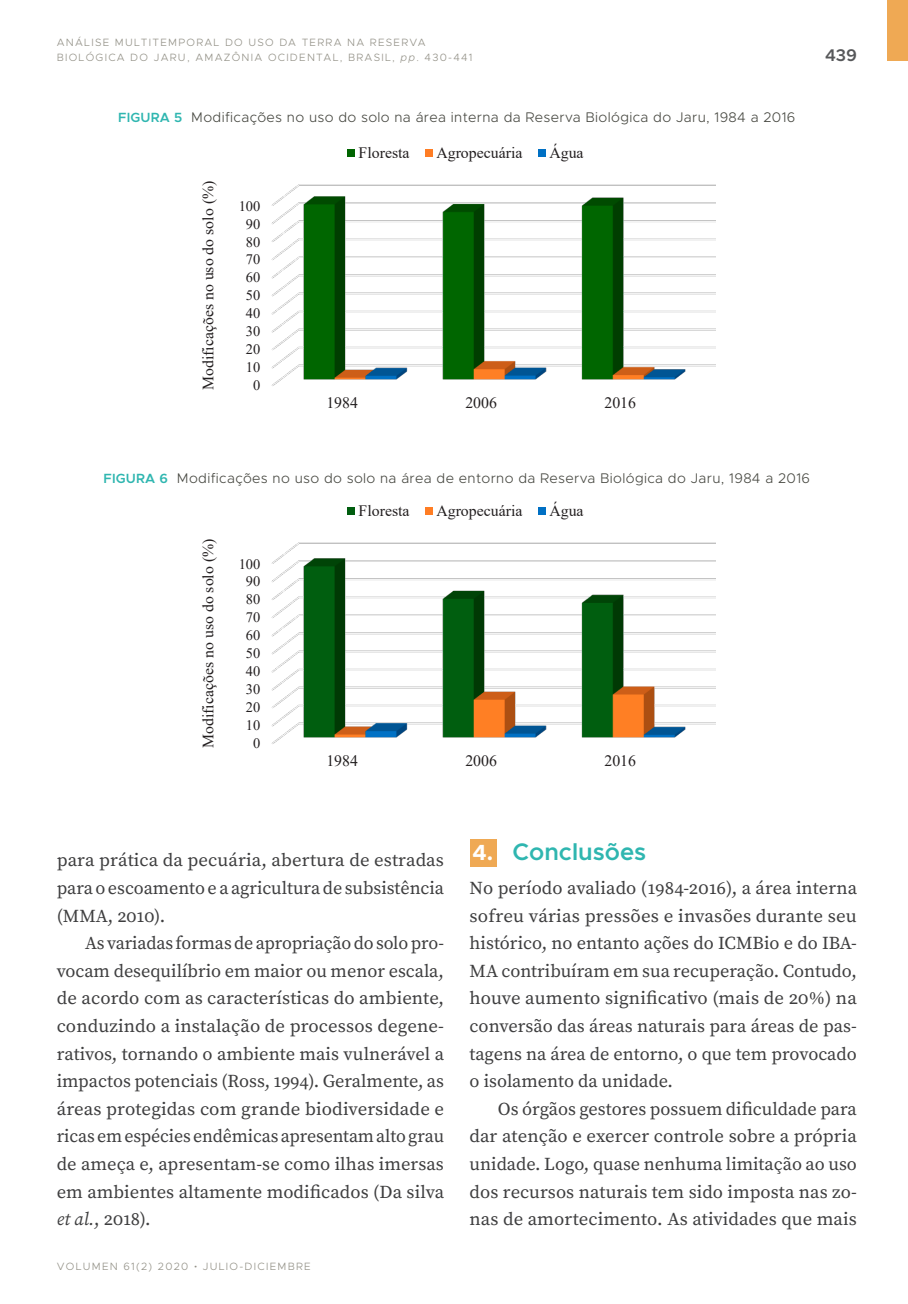
<style>
.page{position:relative;width:908px;height:1304px;background:#fff}
.page>*{position:absolute;margin:0;border:0;box-sizing:border-box;transform-origin:0 0}
.t1{font:600 24px "Metropolis";color:#2fb6b0}
.t2{font:18.2px/27.6px "Source Serif Pro";color:#3e3e3f;text-align:justify}
.t3{font:600 17px "Metropolis";color:#57585a}
.t4{font:15.8px "Times New Roman";color:#231f20}
.t5{font:14.4px "Times New Roman";letter-spacing:-.005em;color:#231f20}
.t6{font:300 14px "Metropolis";letter-spacing:.025em;color:#474841}
.t7{font:300 10.6px/14.6px "Metropolis";letter-spacing:.12em;color:#929086}
.s1{font-style:italic}
.s2{font-weight:600;font-size:13.4px;color:#2fb6b0}
.s3{font-family:"Source Serif Pro"}
.s4{font-weight:700;font-size:22px;color:#fff}
</style>
<div class="page">
<div style="left:886px;top:0;width:21px;height:61px;background:#efa954"></div>
<div style="left:469px;top:839px;width:27px;height:27px;background:#efa954"></div>
<svg style="left:271px;top:149px;width:444px;height:237px"></svg>
<svg style="left:271px;top:507px;width:444px;height:237px"></svg>
<p class="t7" style="left:57px;top:35px;width:417px">ANÁLISE MULTITEMPORAL DO USO DA TERRA NA RESERVA<br>BIOLÓGICA DO JARU, AMAZÔNIA OCIDENTAL, BRASIL, <span class="s1">pp</span>. 430-441</p>
<p class="t6" style="left:118px;top:108px;width:678px"><span class="s2">FIGURA 5</span> Modificações no uso do solo na área interna da Reserva Biológica do Jaru, 1984 a 2016</p>
<p class="t4" style="left:197px;top:390px;width:211px;rotate:-90deg">Modificações no uso do solo (%)</p>
<p class="t5" style="left:239px;top:196px;width:23px">100</p>
<p class="t5" style="left:246px;top:214px;width:16px">90</p>
<p class="t5" style="left:246px;top:232px;width:16px">80</p>
<p class="t5" style="left:246px;top:249px;width:16px">70</p>
<p class="t5" style="left:246px;top:267px;width:16px">60</p>
<p class="t5" style="left:246px;top:285px;width:16px">50</p>
<p class="t5" style="left:246px;top:303px;width:16px">40</p>
<p class="t5" style="left:246px;top:321px;width:16px">30</p>
<p class="t5" style="left:246px;top:339px;width:16px">20</p>
<p class="t5" style="left:246px;top:357px;width:16px">10</p>
<p class="t5" style="left:253px;top:375px;width:9px">0</p>
<p class="t4" style="left:358px;top:141px;width:52px">Floresta</p>
<p class="t4" style="left:436px;top:141px;width:88px">Agropecuária</p>
<p class="t4" style="left:549px;top:141px;width:36px">Água</p>
<p class="t4" style="left:326px;top:392px;width:33px">1984</p>
<p class="t4" style="left:465px;top:392px;width:33px">2006</p>
<p class="t4" style="left:604px;top:392px;width:33px">2016</p>
<p class="t3" style="left:824px;top:44px;width:33px">439</p>
<p class="t6" style="left:103px;top:469px;width:707px"><span class="s2">FIGURA 6</span> Modificações no uso do solo na área de entorno da Reserva Biológica do Jaru, 1984 a 2016</p>
<p class="t4" style="left:197px;top:748px;width:211px;rotate:-90deg">Modificações no uso do solo (%)</p>
<p class="t5" style="left:239px;top:554px;width:23px">100</p>
<p class="t5" style="left:246px;top:571px;width:16px">90</p>
<p class="t5" style="left:246px;top:589px;width:16px">80</p>
<p class="t5" style="left:246px;top:607px;width:16px">70</p>
<p class="t5" style="left:246px;top:625px;width:16px">60</p>
<p class="t5" style="left:246px;top:643px;width:16px">50</p>
<p class="t5" style="left:246px;top:661px;width:16px">40</p>
<p class="t5" style="left:246px;top:679px;width:16px">30</p>
<p class="t5" style="left:246px;top:697px;width:16px">20</p>
<p class="t5" style="left:246px;top:715px;width:16px">10</p>
<p class="t5" style="left:253px;top:733px;width:9px">0</p>
<p class="t4" style="left:358px;top:499px;width:52px">Floresta</p>
<p class="t4" style="left:436px;top:499px;width:88px">Agropecuária</p>
<p class="t4" style="left:549px;top:499px;width:36px">Água</p>
<p class="t4" style="left:326px;top:750px;width:33px">1984</p>
<p class="t4" style="left:465px;top:750px;width:33px">2006</p>
<p class="t4" style="left:604px;top:750px;width:33px">2016</p>
<p class="t2" style="left:57px;top:847px;width:388px">para prática da pecuária, abertura de estradas para o escoamento e a agricultura de subsistência (MMA, 2010).</p>
<p class="t2" style="left:57px;top:930px;width:389px;text-indent:28px">As variadas formas de apropriação do solo pro&shy;vocam desequilíbrio em maior ou menor escala, de acordo com as características do ambiente, conduzindo a instalação de processos degene&shy;rativos, tornando o ambiente mais vulnerável a impactos potenciais (Ross, 1994). Geralmente, as áreas protegidas com grande biodiversidade e ricas em espécies endêmicas apresentam alto grau de ameça e, apresentam-se como ilhas imersas em ambientes altamente modificados (Da silva <span class="s1">et al.</span>, 2018).</p>
<p class="t7" style="left:57px;top:1259px;width:255px">VOLUMEN 61(2) 2020 <span class="s3">•</span> JULIO-DICIEMBRE</p>
<h1 class="t1" style="left:472px;top:837px;width:175px"><span class="s4">4.</span> Conclusões</h1>
<p class="t2" style="left:469px;top:875px;width:389px">No período avaliado (1984-2016), a área interna sofreu várias pressões e invasões durante seu histórico, no entanto ações do ICMBio e do IBA-MA contribuíram em sua recuperação. Contudo, houve aumento significativo (mais de 20%) na conversão das áreas naturais para áreas de pas&shy;tagens na área de entorno, o que tem provocado o isolamento da unidade.</p>
<p class="t2" style="left:469px;top:1096px;width:388px;text-indent:28px">Os órgãos gestores possuem dificuldade para dar atenção e exercer controle sobre a própria unidade. Logo, quase nenhuma limitação ao uso dos recursos naturais tem sido imposta nas zo&shy;nas de amortecimento. As atividades que mais</p>
</div>
